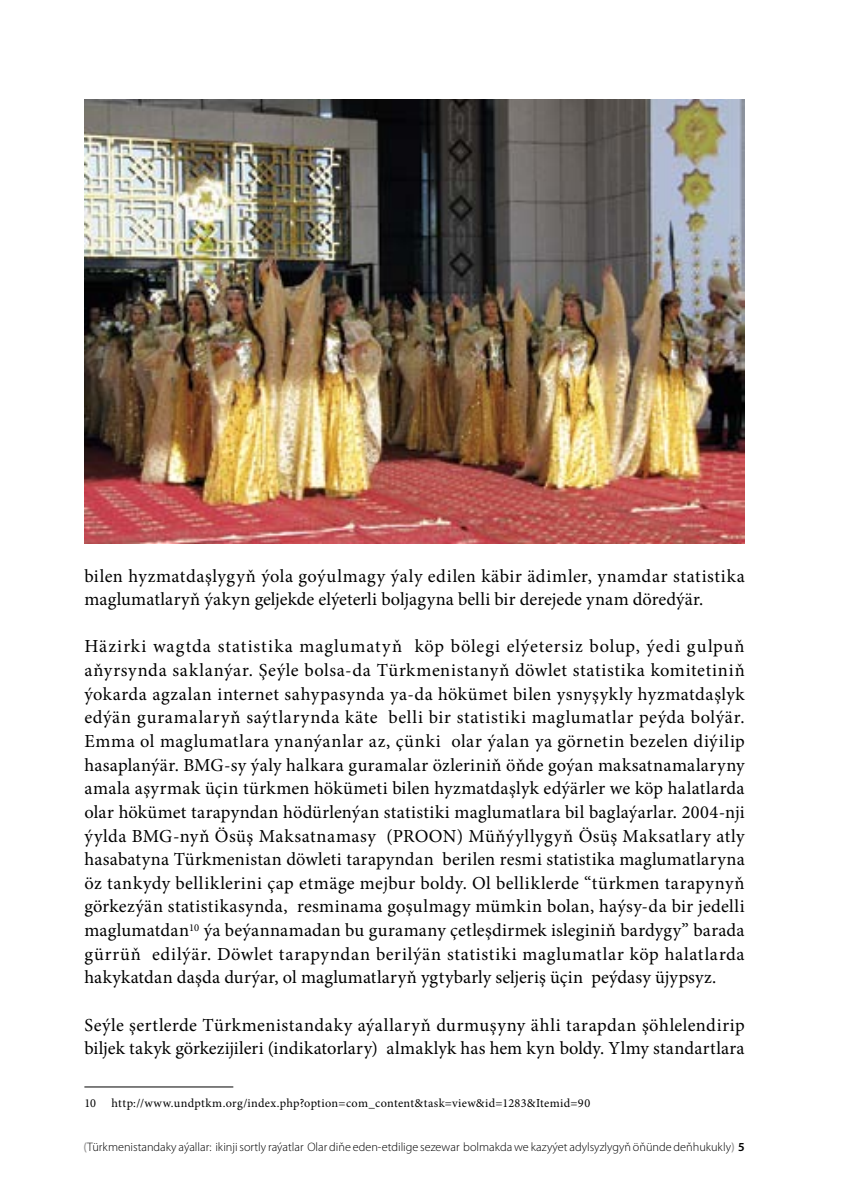
<style>
.page{position:relative;width:844px;height:1191px;background:#fff}
.page>*{position:absolute;margin:0;border:0;box-sizing:border-box;transform-origin:0 0}
.t1{font:18.38px/23.6px "Minion Pro";letter-spacing:.02em;color:#000}
.t2{font:300 12.25px "Myriad Pro";color:#000}
.t3{font:12.25px "Minion Pro";letter-spacing:.025em;color:#000}
.s1{font-weight:600;color:#9c9b9b}
.s2{font-weight:600}
</style>
<div class="page">
<hr style="left:84px;top:1086px;width:149px;height:1px;background:#000">
<img style="left:84px;top:99px;width:660px;height:444px">
<p class="t1" style="left:84px;top:564px;width:661px">bilen hyzmatdaşlygyň ýola goýulmagy ýaly edilen käbir ädimler, ynamdar statistika maglumatlaryň ýakyn geljekde elýeterli boljagyna belli bir derejede ynam döredýär.</p>
<p class="t1" style="left:84px;top:635px;width:661px;text-align:justify">Häzirki wagtda statistika maglumatyň köp bölegi elýetersiz bolup, ýedi gulpuň aňyrsynda saklanýar. Şeýle bolsa-da Türkmenistanyň döwlet statistika komitetiniň ýokarda agzalan internet sahypasynda ya-da hökümet bilen ysnyşykly hyzmatdaşlyk edýän guramalaryň saýtlarynda käte belli bir statistiki maglumatlar peýda bolýär.<br>Emma ol maglumatlara ynanýanlar az, çünki olar ýalan ya görnetin bezelen diýilip hasaplanýär. BMG-sy ýaly halkara guramalar özleriniň öňde goýan maksatnamalaryny amala aşyrmak üçin türkmen hökümeti bilen hyzmatdaşlyk edýärler we köp halatlarda olar hökümet tarapyndan hödürlenýan statistiki maglumatlara bil baglaýarlar. 2004-nji ýylda BMG-nyň Ösüş Maksatnamasy (PROON) Müňýyllygyň Ösüş Maksatlary atly hasabatyna Türkmenistan döwleti tarapyndan berilen resmi statistika maglumatlaryna öz tankydy belliklerini çap etmäge mejbur boldy. Ol belliklerde “türkmen tarapynyň görkezýän statistikasynda, resminama goşulmagy mümkin bolan, haýsy-da bir jedelli maglumatdan<sup>10</sup> ýa beýannamadan bu guramany çetleşdirmek isleginiň bardygy” barada gürrüň edilýär. Döwlet tarapyndan berilýän statistiki maglumatlar köp halatlarda hakykatdan daşda durýar, ol maglumatlaryň ygtybarly seljeriş üçin peýdasy üjypsyz.</p>
<p class="t1" style="left:84px;top:1013px;width:661px">Seýle şertlerde Türkmenistandaky aýallaryň durmuşyny ähli tarapdan şöhlelendirip biljek takyk görkezijileri (indikatorlary) almaklyk has hem kyn boldy. Ylmy standartlara</p>
<p class="t3" style="left:84px;top:1094px;width:13px">10</p>
<p class="t3" style="left:111px;top:1094px;width:480px">http://www.undptkm.org/index.php?option=com_content&amp;task=view&amp;id=1283&amp;Itemid=90</p>
<p class="t2" style="left:83px;top:1139px;width:662px"><span class="s1">(</span>Türkmenistandaky aýallar: ikinji sortly raýatlar Olar diňe eden-etdilige sezewar bolmakda we kazyýet adylsyzlygyň öňünde deňhukukly<span class="s1">)</span> <span class="s2">5</span></p>
</div>
